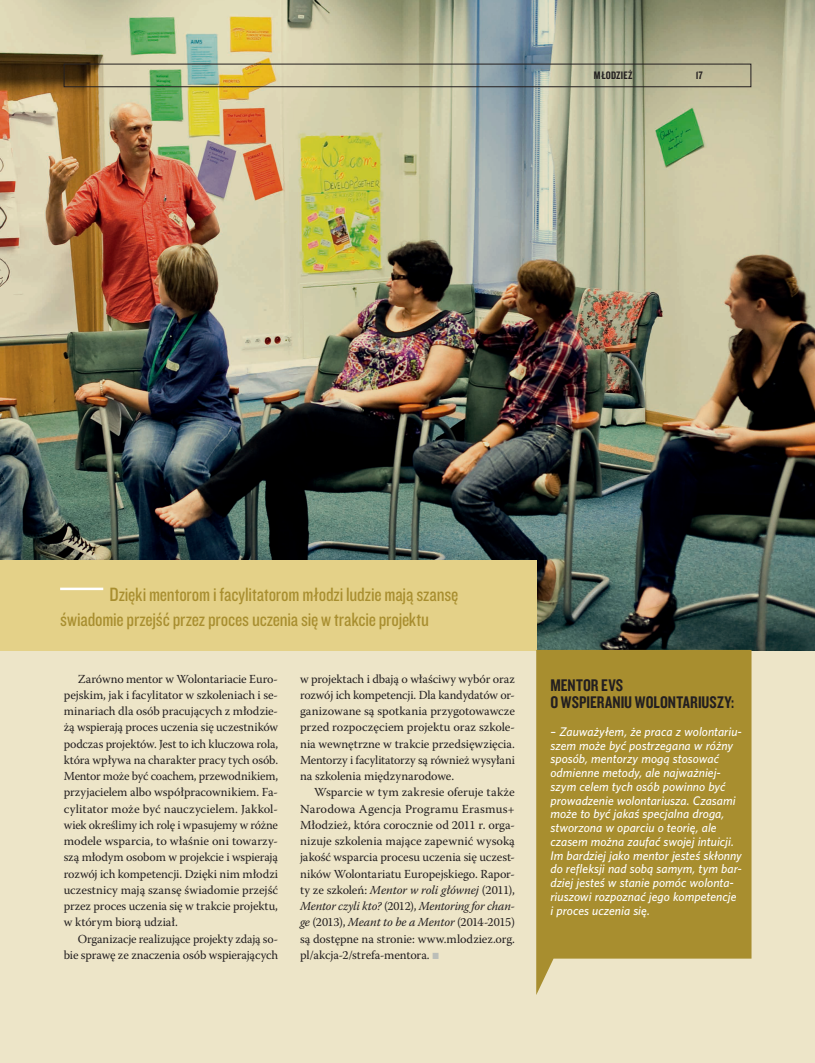
<style>
.page{position:relative;width:815px;height:1063px;background:#ede5c8}
.page>*{position:absolute;margin:0;border:0;box-sizing:border-box;transform-origin:0 0}
.wyimek_z_krecha{font:20px/25px "Knockout 29 Junior Ltweight";letter-spacing:-.01em;color:#a88e2f}
.pagina{font:17.5px/17.5px "Knockout 49 Liteweight";letter-spacing:.005em;color:#231f20}
.ramka_1_akapit{font:italic 500 12.5px/13.8px "Whitney";color:#fff}
.tekst_dalej{font:12.25px/16.2px "Warnock Pro";letter-spacing:-.01em;color:#231f20;text-align:justify}
.numer{font:11.25px "Knockout 49 Liteweight";letter-spacing:.015em;color:#231f20}
.s1{font-style:italic}
.s2{font-family:"Knockout 26 Junior Flywght";font-size:13.12px;color:#bbbeb8}
.s3{font-style:normal}
</style>
<div class="page">
<img style="left:0;top:0;width:815px;height:650px">
<div style="left:64px;top:64px;width:687px;height:23px;border:1px solid #231f20"></div>
<div style="left:0;top:561px;width:536px;height:90px;background:#e4d188"></div>
<hr style="left:60px;top:588px;width:43px;height:2px;background:#fff">
<svg style="left:536px;top:650px;width:215px;height:345px;background:#af963e"></svg>
<p class="numer" style="left:594px;top:68px;width:40px">MŁODZIEŻ</p>
<p class="numer" style="left:696px;top:68px;width:9px">17</p>
<p class="wyimek_z_krecha" style="left:60px;top:581px;width:400px;text-indent:49px">Dzięki mentorom i facylitatorom młodzi ludzie mają szansę świadomie przejść przez proces uczenia się w trakcie projektu</p>
<p class="tekst_dalej" style="left:64px;top:670px;width:216px;text-indent:14px">Zarówno mentor w Wolontariacie Euro&shy;pejskim, jak i facylitator w szkoleniach i se&shy;minariach dla osób pracujących z młodzie&shy;żą wspierają proces uczenia się uczestników podczas projektów. Jest to ich kluczowa rola, która wpływa na charakter pracy tych osób.<br>Mentor może być coachem, przewodnikiem, przyjacielem albo współpracownikiem. Fa&shy;cylitator może być nauczycielem. Jakkol&shy;wiek określimy ich rolę i wpasujemy w różne modele wsparcia, to właśnie oni towarzy&shy;szą młodym osobom w projekcie i wspierają rozwój ich kompetencji. Dzięki nim młodzi uczestnicy mają szansę świadomie przejść przez proces uczenia się w trakcie projektu, w którym biorą udział.</p>
<p class="tekst_dalej" style="left:64px;top:930px;width:216px;text-align:right">Organizacje realizujące projekty zdają so&shy;bie sprawę ze znaczenia osób wspierających</p>
<p class="tekst_dalej" style="left:300px;top:670px;width:216px">w projektach i dbają o właściwy wybór oraz rozwój ich kompetencji. Dla kandydatów or&shy;ganizowane są spotkania przygotowawcze przed rozpoczęciem projektu oraz szkole&shy;nia wewnętrzne w trakcie przedsięwzięcia.<br>Mentorzy i facylitatorzy są również wysyłani na szkolenia międzynarodowe.</p>
<p class="tekst_dalej" style="left:300px;top:784px;width:216px;text-indent:14px">Wsparcie w tym zakresie oferuje także Narodowa Agencja Programu Erasmus+ Młodzież, która corocznie od 2011 r. orga&shy;nizuje szkolenia mające zapewnić wysoką jakość wsparcia procesu uczenia się uczest&shy;ników Wolontariatu Europejskiego. Rapor&shy;ty ze szkoleń: <span class="s1">Mentor w roli głównej</span> (2011), <span class="s1">Mentor czyli kto?</span> (2012), <span class="s1">Mentoring for chan&shy;ge</span> (2013), <span class="s1">Meant to be a Mentor</span> (2014-2015) są dostępne na stronie: www.mlodziez.org. pl/akcja-2/strefa-mentora. <span class="s2">•</span></p>
<p class="pagina" style="left:550px;top:676px;width:185px">MENTOR EVS<br>O WSPIERANIU WOLONTARIUSZY:</p>
<p class="ramka_1_akapit" style="left:550px;top:724px;width:193px"><span class="s3">–</span> Zauważyłem, że praca z wolontariu&shy;szem może być postrzegana w różny sposób, mentorzy mogą stosować odmienne metody, ale najważniej&shy;szym celem tych osób powinno być prowadzenie wolontariusza. Czasami może to być jakaś specjalna droga, stworzona w oparciu o teorię, ale czasem można zaufać swojej intuicji.<br>Im bardziej jako mentor jesteś skłonny do refleksji nad sobą samym, tym bar&shy;dziej jesteś w stanie pomóc wolonta&shy;riuszowi rozpoznać jego kompetencje i proces uczenia się.</p>
</div>
